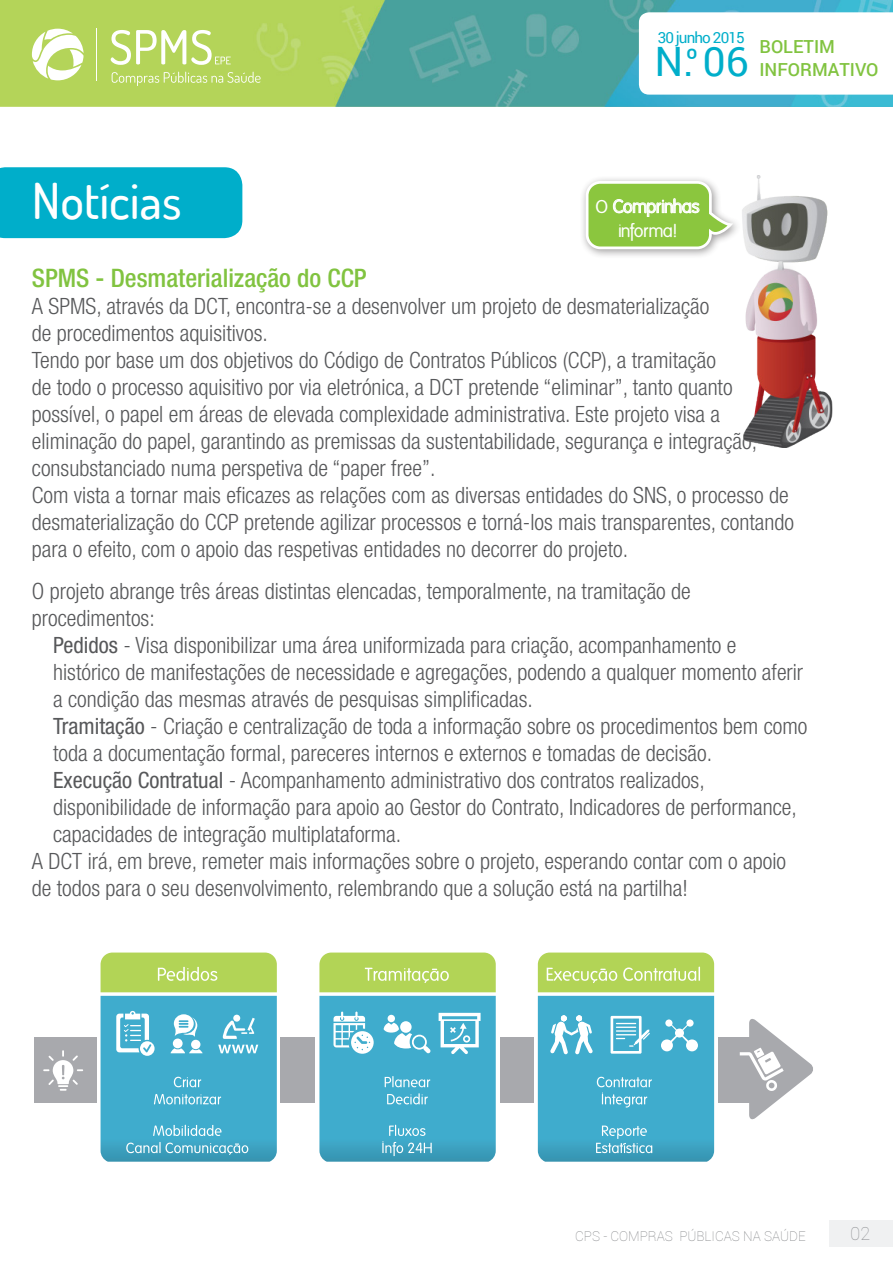
<style>
.page{position:relative;width:893px;height:1263px;background:#fff}
.page>*{position:absolute;margin:0;border:0;box-sizing:border-box;transform-origin:0 0}
.t1{font:500 49.5px "Dosis";color:#fff}
.t2{font:40.5px "Roboto";color:#00aeca}
.t3{font:500 condensed 25.5px "Helvetica Neue LT Std";color:#81c340}
.t4{font:300 condensed 22.5px/27px "Helvetica Neue LT Std";color:#57585a}
.t5{font:18px "Folks";letter-spacing:-.035em;color:#fff}
.t6{font:500 18px/22.8px "Roboto";color:#81c340}
.t7{font:100 18px "Roboto";color:#939598}
.t8{font:15.3px "Roboto";letter-spacing:-.06em;color:#00aeca}
.t9{font:100 13.5px "Roboto";color:#808285}
.s1{font-weight:400}
</style>
<div class="page">
<div style="left:829px;top:1219px;width:64px;height:27px;background:#f0f1f2"></div>
<img style="left:0;top:0;width:893px;height:107px">
<svg style="left:639px;top:12px;width:254px;height:83px"></svg>
<svg style="left:111px;top:30px;width:120px;height:35px"></svg>
<hr style="left:96px;top:28px;width:1px;height:53px;background:#fff">
<svg style="left:32px;top:29px;width:52px;height:51px"></svg>
<svg style="left:112px;top:72px;width:149px;height:14px;background:#c0db74"></svg>
<div style="left:580px;top:175px;width:162px;height:85px;background:#231f20;opacity:.45"></div>
<svg style="left:586px;top:181px;width:129px;height:68px;background:#a0cf62"></svg>
<img style="left:715px;top:175px;width:118px;height:273px">
<div style="left:0;top:167px;width:242px;height:71px;background:#00aeca"></div>
<div style="left:34px;top:1038px;width:62px;height:65px;background:#a8a9ad"></div>
<div style="left:281px;top:1038px;width:34px;height:65px;background:#a8a9ad"></div>
<div style="left:500px;top:1038px;width:34px;height:65px;background:#a8a9ad"></div>
<div style="left:718px;top:1038px;width:34px;height:65px;background:#a8a9ad"></div>
<svg style="left:538px;top:952px;width:176px;height:210px;background:#65b9bb"></svg>
<svg style="left:101px;top:952px;width:176px;height:210px;background:#66baba"></svg>
<svg style="left:319px;top:952px;width:177px;height:210px;background:#67babb"></svg>
<div style="left:388px;top:1015px;width:7px;height:7px;background:#fff;border-radius:50%"></div>
<svg style="left:740px;top:1019px;width:73px;height:101px"></svg>
<svg style="left:43px;top:1050px;width:40px;height:41px"></svg>
<p class="t1" style="left:32px;top:168px;width:151px">Notícias</p>
<p class="t8" style="left:658px;top:27px;width:88px">30 junho 2015</p>
<h2 class="t2" style="left:654px;top:33px;width:96px">N.<sup>º</sup> 06</h2>
<p class="t6" style="left:759px;top:35px;width:121px">BOLETIM<br>INFORMATIVO</p>
<p class="t5" style="left:595px;top:196px;width:106px">O Comprinhas</p>
<p class="t5" style="left:618px;top:220px;width:60px">informa!</p>
<p class="t3" style="left:32px;top:263px;width:336px">SPMS - Desmaterialização do CCP</p>
<p class="t4" style="left:32px;top:292px;width:679px">A SPMS, através da DCT, encontra-se a desenvolver um projeto de desmaterialização</p>
<p class="t4" style="left:32px;top:319px;width:238px">de procedimentos aquisitivos.</p>
<p class="t4" style="left:32px;top:346px;width:686px">Tendo por base um dos objetivos do Código de Contratos Públicos (CCP), a tramitação</p>
<p class="t4" style="left:32px;top:373px;width:702px">de todo o processo aquisitivo por via eletrónica, a DCT pretende “eliminar”, tanto quanto</p>
<p class="t4" style="left:32px;top:400px;width:727px">possível, o papel em áreas de elevada complexidade administrativa. Este projeto visa a eliminação do papel, garantindo as premissas da sustentabilidade, segurança e integração, consubstanciado numa perspetiva de “paper free”.</p>
<p class="t4" style="left:32px;top:481px;width:764px">Com vista a tornar mais eficazes as relações com as diversas entidades do SNS, o processo de desmaterialização do CCP pretende agilizar processos e torná-los mais transparentes, contando para o efeito, com o apoio das respetivas entidades no decorrer do projeto.</p>
<p class="t4" style="left:32px;top:577px;width:660px">O projeto abrange três áreas distintas elencadas, temporalmente, na tramitação de procedimentos:</p>
<p class="t4" style="left:53px;top:631px;width:752px"><span class="s1">Pedidos</span> - Visa disponibilizar uma área uniformizada para criação, acompanhamento e histórico de manifestações de necessidade e agregações, podendo a qualquer momento aferir a condição das mesmas através de pesquisas simplificadas.</p>
<p class="t4" style="left:53px;top:712px;width:756px"><span class="s1">Tramitação</span> - Criação e centralização de toda a informação sobre os procedimentos bem como toda a documentação formal, pareceres internos e externos e tomadas de decisão.</p>
<p class="t4" style="left:53px;top:766px;width:745px"><span class="s1">Execução Contratual</span> - Acompanhamento administrativo dos contratos realizados, disponibilidade de informação para apoio ao Gestor do Contrato, Indicadores de performance, capacidades de integração multiplataforma.</p>
<p class="t4" style="left:32px;top:847px;width:756px">A DCT irá, em breve, remeter mais informações sobre o projeto, esperando contar com o apoio de todos para o seu desenvolvimento, relembrando que a solução está na partilha!</p>
<p class="t9" style="left:575px;top:1226px;width:232px">CPS - COMPRAS PÚBLICAS NA SAÚDE</p>
<p class="t7" style="left:850px;top:1221px;width:22px">02</p>
</div>
